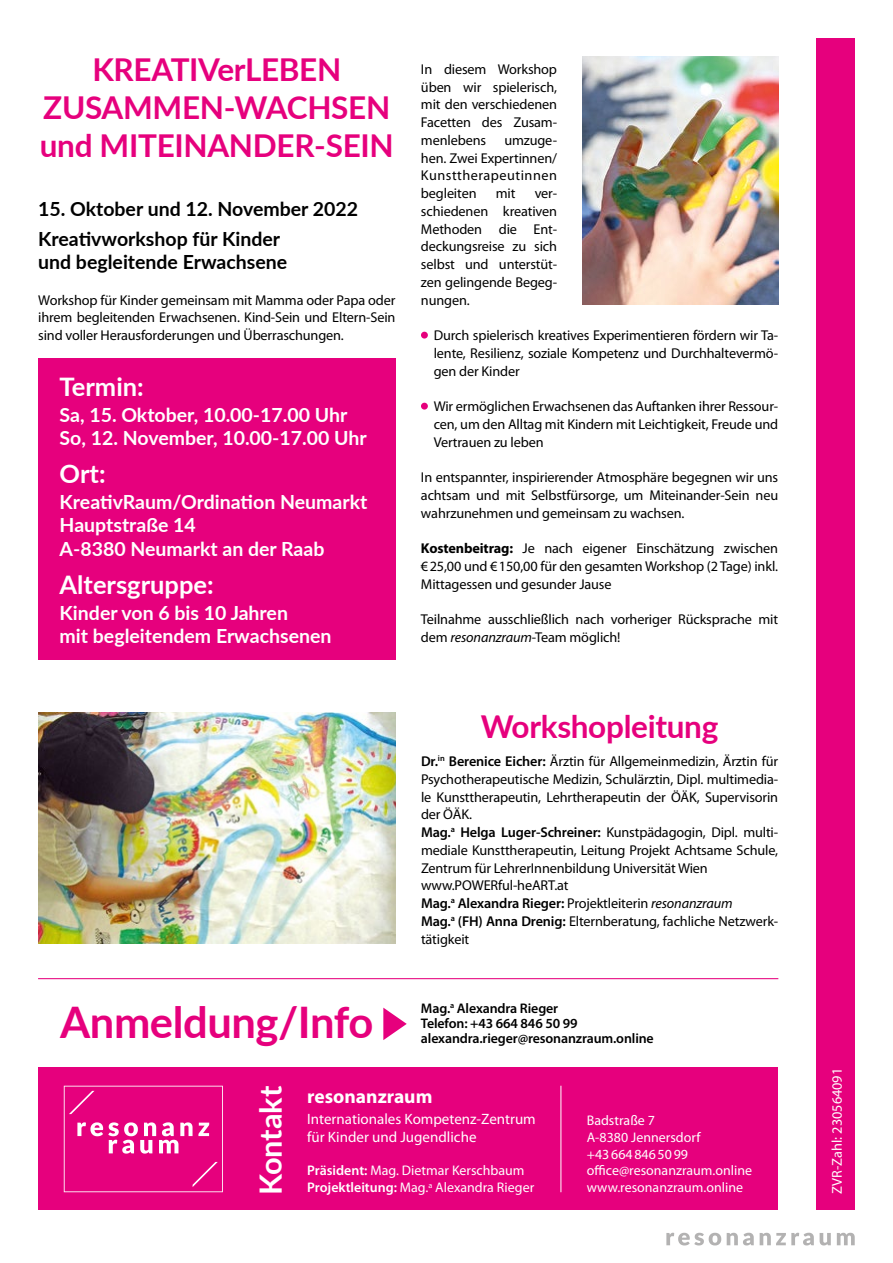
<style>
.page{position:relative;width:893px;height:1263px;background:#fff}
.page>*{position:absolute;margin:0;border:0;box-sizing:border-box;transform-origin:0 0}
.t1{font:700 43.5px "Lato";letter-spacing:-.01em;color:#e6007d}
.t2{font:700 31.5px/37.8px "Lato";letter-spacing:-.01em;color:#e6007d;text-align:center}
.t3{font:700 30.75px "Lato";color:#fff}
.t4{font:700 25.5px "Lato";color:#fff}
.t5{font:700 19.5px/23.4px "Lato";color:#fff}
.t6{font:700 19.5px/29.8px "Lato";color:#000}
.t7{font:700 19.5px "Myriad Pro";color:#fff}
.t8{font:15px/18px "Myriad Pro";color:#fff}
.t9{font:14.25px/17.7px "Myriad Pro";letter-spacing:-.01em;color:#000;text-align:justify}
.t10{font:14.25px "Myriad Pro";color:#fff}
.t11{font:13.95px/16.8px "Myriad Pro";color:#fff}
.t12{font:600 13.95px/15px "Myriad Pro";letter-spacing:-.01em;color:#000}
.s1{font-weight:700}
.s2{font-style:italic}
.s3{font-weight:600}
</style>
<div class="page">
<div style="left:816px;top:38px;width:39px;height:1172px;background:#e6007d"></div>
<svg style="left:666px;top:1233px;width:55px;height:12px"></svg>
<svg style="left:727px;top:1233px;width:27px;height:12px"></svg>
<svg style="left:760px;top:1233px;width:54px;height:12px"></svg>
<svg style="left:820px;top:1233px;width:11px;height:12px"></svg>
<svg style="left:837px;top:1233px;width:18px;height:12px"></svg>
<img style="left:38px;top:713px;width:357px;height:231px">
<div style="left:421px;top:332px;width:7px;height:7px;background:#e6007d;border-radius:50%"></div>
<div style="left:421px;top:403px;width:7px;height:7px;background:#e6007d;border-radius:50%"></div>
<div style="left:38px;top:358px;width:357px;height:302px;background:#e6007d"></div>
<div style="left:38px;top:1068px;width:740px;height:142px;background:#e6007d"></div>
<svg style="left:64px;top:1086px;width:159px;height:106px"></svg>
<hr style="left:561px;top:1086px;width:1px;height:106px;background:#fff">
<svg style="left:383px;top:1008px;width:24px;height:32px"></svg>
<img style="left:583px;top:56px;width:195px;height:249px">
<hr style="left:38px;top:978px;width:740px;height:1px;background:#e6007d">
<h2 class="t2" style="left:40px;top:50px;width:355px">KREATIVerLEBEN<br>ZUSAMMEN-WACHSEN und MITEINANDER-SEIN</h2>
<h3 class="t6" style="left:38px;top:193px;width:321px">15. Oktober und 12. November 2022<br>Kreativworkshop für Kinder</h3>
<h3 class="t6" style="left:38px;top:246px;width:251px">und begleitende Erwachsene</h3>
<p class="t9" style="left:38px;top:291px;width:359px">Workshop für Kinder gemeinsam mit Mamma oder Papa oder ihrem begleitenden Erwachsenen. Kind-Sein und Eltern-Sein sind voller Herausforderungen und Überraschungen.</p>
<h3 class="t4" style="left:60px;top:368px;width:86px">Termin:</h3>
<h3 class="t5" style="left:60px;top:402px;width:309px">Sa, 15. Oktober, 10.00-17.00 Uhr<br>So, 12. November, 10.00-17.00 Uhr</h3>
<h3 class="t4" style="left:60px;top:455px;width:47px">Ort:</h3>
<h3 class="t5" style="left:60px;top:489px;width:309px">KreativRaum/Ordination Neumarkt<br>Hauptstraße 14<br>A-8380 Neumarkt an der Raab</h3>
<h3 class="t4" style="left:60px;top:566px;width:156px">Altersgruppe:</h3>
<h3 class="t5" style="left:60px;top:600px;width:273px">Kinder von 6 bis 10 Jahren<br>mit begleitendem Erwachsenen</h3>
<p class="t9" style="left:421px;top:60px;width:138px">In diesem Workshop üben wir spielerisch, mit den verschiedenen Facetten des Zusam&shy;menlebens</p>
<p class="t9" style="left:421px;top:131px;width:138px;text-indent:83px">umzuge&shy;hen. Zwei Expertinnen/ Kunsttherapeutinnen begleiten</p>
<p class="t9" style="left:496px;top:184px;width:21px">mit</p>
<p class="t9" style="left:421px;top:184px;width:138px;text-indent:114px">ver&shy;schiedenen kreativen Methoden die Ent&shy;deckungsreise zu sich selbst und unterstüt&shy;zen gelingende Begeg&shy;nungen.</p>
<p class="t9" style="left:434px;top:326px;width:346px">Durch spielerisch kreatives Experimentieren fördern wir Ta&shy;lente, Resilienz, soziale Kompetenz und Durchhaltevermö&shy;gen der Kinder</p>
<p class="t9" style="left:434px;top:397px;width:346px">Wir ermöglichen Erwachsenen das Auftanken ihrer Ressour&shy;cen, um den Alltag mit Kindern mit Leichtigkeit, Freude und Vertrauen zu leben</p>
<p class="t9" style="left:421px;top:468px;width:359px">In entspannter, inspirierender Atmosphäre begegnen wir uns achtsam und mit Selbstfürsorge, um Miteinander-Sein neu wahrzunehmen und gemeinsam zu wachsen.</p>
<p class="t9" style="left:421px;top:539px;width:359px"><span class="s1">Kostenbeitrag:</span> Je nach eigener Einschätzung zwischen €25,00 und €150,00 für den gesamten Workshop (2 Tage) inkl.<br>Mittagessen und gesunder Jause</p>
<p class="t9" style="left:421px;top:610px;width:359px">Teilnahme ausschließlich nach vorheriger Rücksprache mit dem <span class="s2">resonanzraum</span>-Team möglich!</p>
<h2 class="t2" style="left:481px;top:706px;width:239px">Workshopleitung</h2>
<p class="t9" style="left:421px;top:752px;width:359px;text-align:left"><span class="s3">Dr.</span><sup>in</sup> <span class="s3">Berenice Eicher:</span> Ärztin für Allgemeinmedizin, Ärztin für Psychotherapeutische Medizin, Schulärztin, Dipl. multimedia&shy;le Kunsttherapeutin, Lehrtherapeutin der ÖÄK, Supervisorin der ÖÄK.<br><span class="s3">Mag.</span><sup>a</sup> <span class="s3">Helga Luger-Schreiner:</span> Kunstpädagogin, Dipl. multi&shy;mediale Kunsttherapeutin, Leitung Projekt Achtsame Schule, Zentrum für LehrerInnenbildung Universität Wien www.POWERful-heART.at<br><span class="s3">Mag.</span><sup>a</sup> <span class="s3">Alexandra Rieger:</span> Projektleiterin <span class="s2">resonanzraum<br></span><span class="s3">Mag.</span><sup>a</sup> <span class="s3">(FH) Anna Drenig:</span> Elternberatung, fachliche Netzwerk&shy;tätigkeit</p>
<h1 class="t1" style="left:60px;top:990px;width:315px">Anmeldung/Info</h1>
<p class="t12" style="left:421px;top:1000px;width:234px">Mag.<sup>a</sup> Alexandra Rieger<br>Telefon: +43 664 846 50 99 alexandra.rieger@resonanzraum.online</p>
<h3 class="t3" style="left:248px;top:1195px;width:111px;rotate:-90deg">Kontakt</h3>
<h3 class="t7" style="left:307px;top:1084px;width:127px">resonanzraum</h3>
<p class="t8" style="left:307px;top:1110px;width:230px">Internationales Kompetenz-Zentrum für Kinder und Jugendliche</p>
<p class="t11" style="left:307px;top:1162px;width:228px"><span class="s3">Präsident:</span> Mag. Dietmar Kerschbaum<br><span class="s3">Projektleitung:</span> Mag.<sup>a</sup> Alexandra Rieger</p>
<p class="t11" style="left:587px;top:1112px;width:167px">Badstraße 7<br>A-8380 Jennersdorf +436648465099 office@resonanzraum.online www.resonanzraum.online</p>
<p class="t10" style="left:828px;top:1193px;width:127px;rotate:-90deg">ZVR-Zahl: 230564091</p>
</div>
